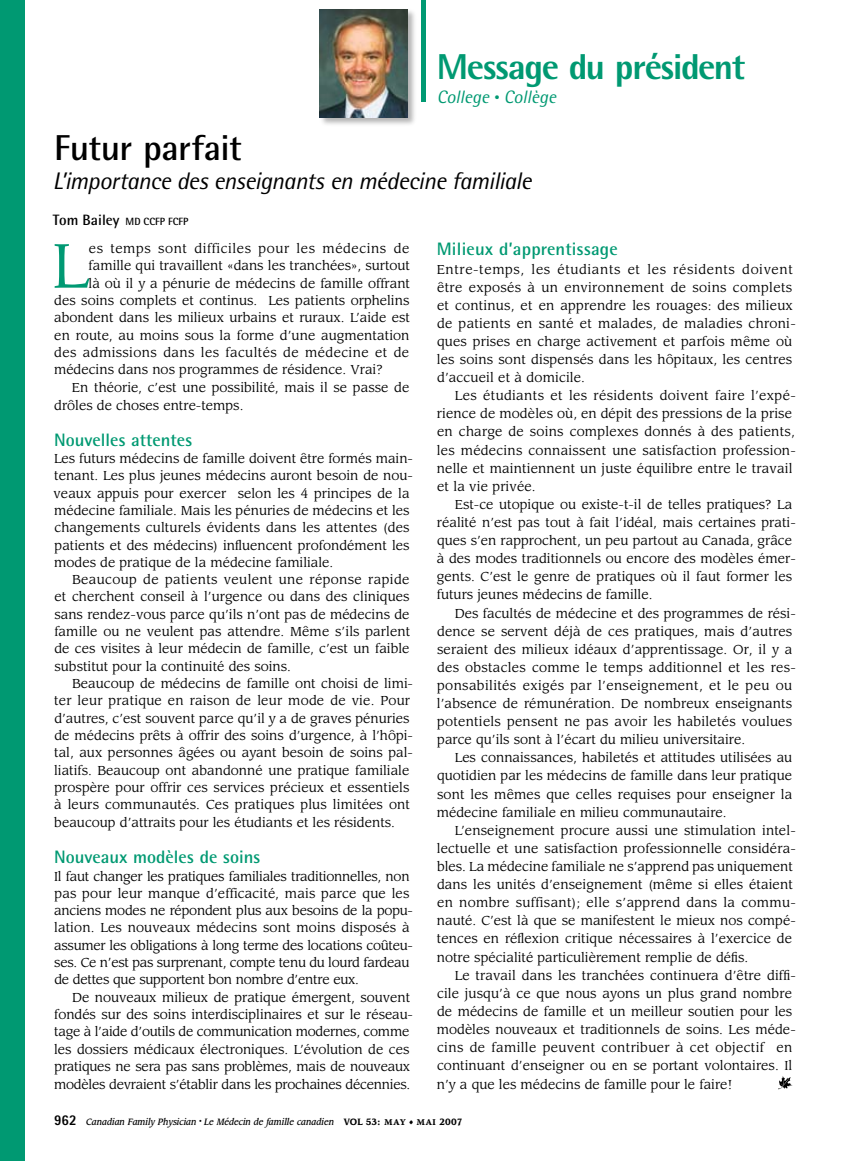
<style>
.page{position:relative;width:851px;height:1161px;background:#fff}
.page>*{position:absolute;margin:0;border:0;box-sizing:border-box;transform-origin:0 0}
.t1{font:61.35px "Leawood Std";color:#009973}
.t2{font:800 36px "Rotis Semi Sans Std";letter-spacing:-.035em;color:#009972}
.t3{font:700 36px "Rotis Semi Sans Std";letter-spacing:-.015em;color:#000}
.t4{font:italic 24px "Rotis Semi Sans Std";letter-spacing:-.025em;color:#000}
.t5{font:700 18px "Rotis Semi Sans Std";color:#009972}
.t6{font:italic 18px "Rotis Semi Sans Std";color:#009972}
.t7{font:12.75px/18.1px "Leawood Std";color:#000}
.t8{font:12.75px/17.2px "Leawood Std";letter-spacing:-.02em;color:#000}
.t9{font:12.75px "Leawood Std";letter-spacing:.03em;color:#000}
.t10{font:12.75px "Leawood Std";letter-spacing:.04em;color:#000}
.t11{font:700 10.5px "Rotis Semi Sans Std";color:#000}
.t12{font:italic 500 9px "Leawood Std";color:#000;scale:.9 1}
.s1{font-size:10.5px}
.s2{font-size:15px}
.s3{font-family:"Rotis Sans Serif Std";font-weight:800;font-style:normal;font-size:15px}
.s4{font-weight:700;font-style:normal}
.s5{font-family:"Warnock Pro Semibold Capt";font-weight:400;font-style:normal;font-size:12px}
</style>
<div class="page">
<div style="left:0;top:0;width:24px;height:1161px;background:#009972"></div>
<div style="left:318px;top:8px;width:99px;height:120px;background:#000;opacity:.3"></div>
<img style="left:320px;top:9px;width:87px;height:109px">
<hr style="left:421px;top:0;width:4px;height:102px;background:#009972">
<svg style="left:778px;top:1076px;width:14px;height:13px"></svg>
<h2 class="t2" style="left:436px;top:44px;width:310px">Message du président</h2>
<h3 class="t6" style="left:436px;top:86px;width:121px">College <span class="s1">•</span> Collège</h3>
<h2 class="t3" style="left:54px;top:126px;width:189px">Futur parfait</h2>
<h3 class="t4" style="left:53px;top:166px;width:480px">L’importance des enseignants en médecine familiale</h3>
<p class="t11" style="left:53px;top:215px;width:137px"><span class="s2">Tom Bailey</span> MD CCFP FCFP</p>
<h1 class="t1" style="left:52px;top:229px;width:38px">L</h1>
<p class="t10" style="left:89px;top:241px;width:322px">es temps sont difficiles pour les médecins de</p>
<h3 class="t5" style="left:437px;top:238px;width:182px">Milieux d’apprentissage</h3>
<p class="t7" style="left:437px;top:260px;width:360px">Entre-temps, les étudiants et les résidents doivent être exposés à un environnement de soins complets et continus, et en apprendre les rouages: des milieux de patients en santé et malades, de maladies chroni&shy;ques prises en charge activement et parfois même où les soins sont dispensés dans les hôpitaux, les centres d’accueil et à domicile.</p>
<p class="t7" style="left:437px;top:387px;width:360px;text-indent:18px">Les étudiants et les résidents doivent faire l’expé&shy;rience de modèles où, en dépit des pressions de la prise en charge de soins complexes donnés à des patients, les médecins connaissent une satisfaction profession&shy;nelle et maintiennent un juste équilibre entre le travail et la vie privée.</p>
<p class="t7" style="left:437px;top:496px;width:360px;text-indent:18px">Est-ce utopique ou existe-t-il de telles pratiques? La réalité n’est pas tout à fait l’idéal, mais certaines prati&shy;ques s’en rapprochent, un peu partout au Canada, grâce à des modes traditionnels ou encore des modèles émer&shy;gents. C’est le genre de pratiques où il faut former les futurs jeunes médecins de famille.</p>
<p class="t7" style="left:437px;top:604px;width:360px;text-indent:18px">Des facultés de médecine et des programmes de rési&shy;dence se servent déjà de ces pratiques, mais d’autres seraient des milieux idéaux d’apprentissage. Or, il y a des obstacles comme le temps additionnel et les res&shy;ponsabilités exigés par l’enseignement, et le peu ou l’absence de rémunération. De nombreux enseignants potentiels pensent ne pas avoir les habiletés voulues parce qu’ils sont à l’écart du milieu universitaire.</p>
<p class="t7" style="left:437px;top:749px;width:357px;text-align:justify;text-indent:18px">Les connaissances, habiletés et attitudes utilisées au quotidien par les médecins de famille dans leur pratique sont les mêmes que celles requises pour enseigner la médecine familiale en milieu communautaire.</p>
<p class="t7" style="left:437px;top:821px;width:360px;text-indent:18px">L’enseignement procure aussi une stimulation intel&shy;lectuelle et une satisfaction professionnelle considéra&shy;bles. La médecine familiale ne s’apprend pas uniquement dans les unités d’enseignement (même si elles étaient en nombre suffisant); elle s’apprend dans la commu&shy;nauté. C’est là que se manifestent le mieux nos compé&shy;tences en réflexion critique nécessaires à l’exercice de notre spécialité particulièrement remplie de défis.</p>
<p class="t7" style="left:437px;top:966px;width:360px;text-indent:18px">Le travail dans les tranchées continuera d’être diffi&shy;cile jusqu’à ce que nous ayons un plus grand nombre de médecins de famille et un meilleur soutien pour les modèles nouveaux et traditionnels de soins. Les méde&shy;cins de famille peuvent contribuer à cet objectif en continuant d’enseigner ou en se portant volontaires. Il n’y a que les médecins de famille pour le faire!</p>
<p class="t7" style="left:89px;top:257px;width:323px">famille qui travaillent «dans les tranchées», surtout</p>
<p class="t7" style="left:89px;top:274px;width:323px">là où il y a pénurie de médecins de famille offrant</p>
<p class="t7" style="left:54px;top:292px;width:356px">des soins complets et continus. Les patients orphelins</p>
<p class="t7" style="left:54px;top:309px;width:357px">abondent dans les milieux urbains et ruraux. L’aide est</p>
<p class="t7" style="left:54px;top:326px;width:357px">en route, au moins sous la forme d’une augmentation</p>
<p class="t9" style="left:54px;top:345px;width:356px">des admissions dans les facultés de médecine et de</p>
<p class="t7" style="left:54px;top:361px;width:330px">médecins dans nos programmes de résidence. Vrai?</p>
<p class="t7" style="left:72px;top:378px;width:339px">En théorie, c’est une possibilité, mais il se passe de</p>
<p class="t7" style="left:54px;top:396px;width:191px">drôles de choses entre-temps.</p>
<h3 class="t5" style="left:54px;top:429px;width:140px">Nouvelles attentes</h3>
<p class="t7" style="left:54px;top:450px;width:361px;line-height:17.2px">Les futurs médecins de famille doivent être formés main&shy;tenant. Les plus jeunes médecins auront besoin de nou&shy;veaux appuis pour exercer selon les 4 principes de la médecine familiale. Mais les pénuries de médecins et les changements culturels évidents dans les attentes (des patients et des médecins) influencent profondément les modes de pratique de la médecine familiale.</p>
<p class="t7" style="left:54px;top:571px;width:357px;line-height:17.2px;text-align:justify;text-indent:18px">Beaucoup de patients veulent une réponse rapide et cherchent conseil à l’urgence ou dans des cliniques sans rendez-vous parce qu’ils n’ont pas de médecins de famille ou ne veulent pas attendre. Même s’ils parlent de ces visites à leur médecin de famille, c’est un faible substitut pour la continuité des soins.</p>
<p class="t7" style="left:54px;top:675px;width:360px;line-height:17.4px;text-indent:18px">Beaucoup de médecins de famille ont choisi de limi&shy;ter leur pratique en raison de leur mode de vie. Pour d’autres, c’est souvent parce qu’il y a de graves pénuries de médecins prêts à offrir des soins d’urgence, à l’hôpi&shy;tal, aux personnes âgées ou ayant besoin de soins pal&shy;liatifs. Beaucoup ont abandonné une pratique familiale prospère pour offrir ces services précieux et essentiels à leurs communautés. Ces pratiques plus limitées ont beaucoup d’attraits pour les étudiants et les résidents.</p>
<h3 class="t5" style="left:54px;top:846px;width:208px">Nouveaux modèles de soins</h3>
<p class="t8" style="left:54px;top:868px;width:360px">Il faut changer les pratiques familiales traditionnelles, non pas pour leur manque d’efficacité, mais parce que les anciens modes ne répondent plus aux besoins de la popu&shy;lation. Les nouveaux médecins sont moins disposés à assumer les obligations à long terme des locations coûteu&shy;ses. Ce n’est pas surprenant, compte tenu du lourd fardeau de dettes que supportent bon nombre d’entre eux.</p>
<p class="t7" style="left:54px;top:989px;width:360px;line-height:17.4px;text-indent:18px">De nouveaux milieux de pratique émergent, souvent fondés sur des soins interdisciplinaires et sur le réseau&shy;tage à l’aide d’outils de communication modernes, comme les dossiers médicaux électroniques. L’évolution de ces pratiques ne sera pas sans problèmes, mais de nouveaux modèles devraient s’établir dans les prochaines décennies.</p>
<p class="t12" style="left:54px;top:1116px;width:455px"><span class="s3">962</span> Canadian Family Physician <sup>•</sup> Le Médecin de famille canadien <span class="s4">Vol 53:</span> <span class="s5">may • mai</span> <span class="s4">2007</span></p>
</div>
